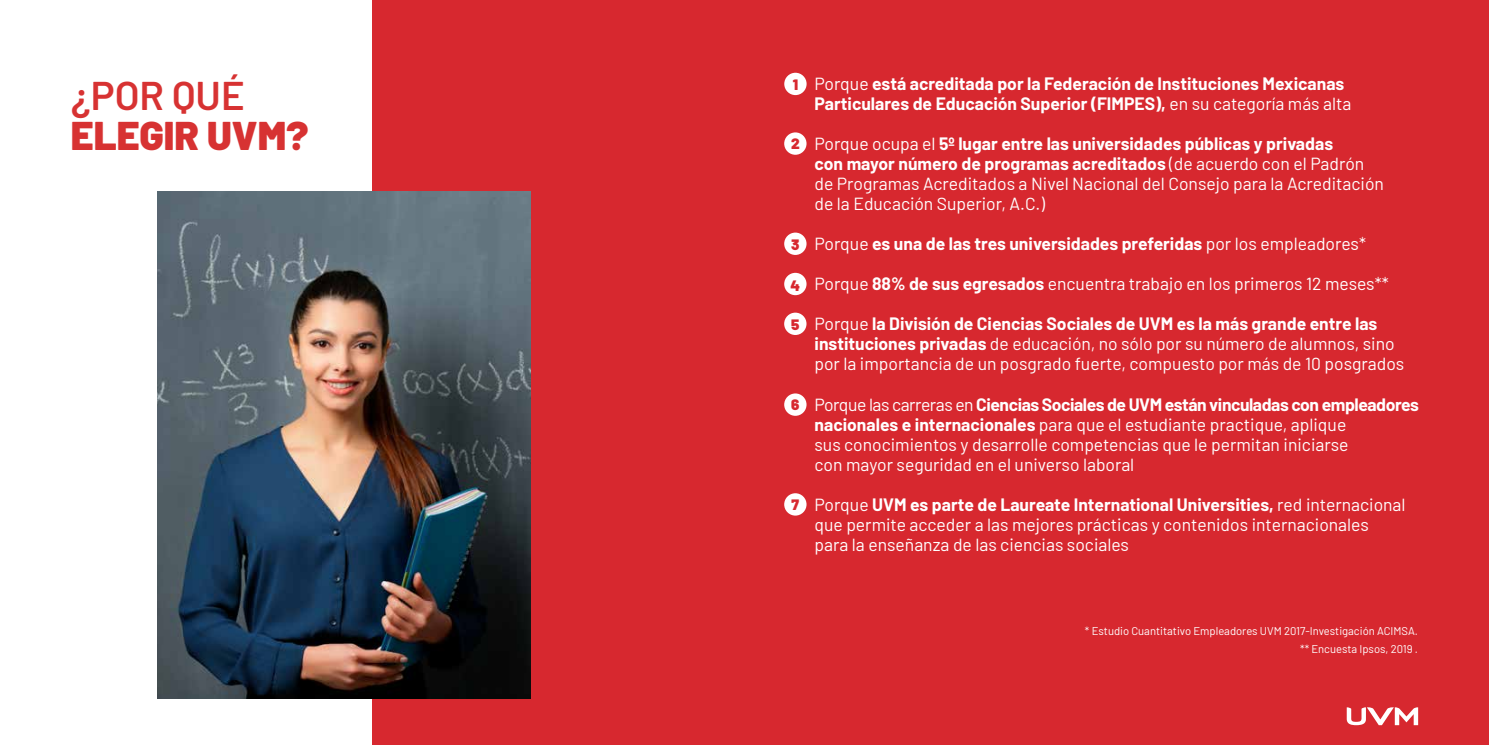
<style>
.page{position:relative;width:1489px;height:745px;background:#fff}
.page>*{position:absolute;margin:0;border:0;box-sizing:border-box;transform-origin:0 0}
.t1{font:900 40px "Barlow";color:#d73232}
.t2{font:600 40px "Barlow";color:#d73232}
.t3{font:17.5px/20px "Barlow";color:#fff}
.t4{font:700 17.5px/20px "Barlow";color:#fff}
.t5{font:900 15px "Barlow";color:#d7282f}
.t6{font:11.25px/17.5px "Barlow";color:#fff;text-align:right}
.s1{font-weight:400}
.s2{font-weight:700}
</style>
<div class="page">
<div style="left:372px;top:0;width:1116px;height:744px;background:#d7282f"></div>
<img style="left:158px;top:191px;width:372px;height:507px">
<svg style="left:1346px;top:707px;width:71px;height:17px"></svg>
<div style="left:784px;top:73px;width:22px;height:22px;background:#fff;border-radius:50%"></div>
<div style="left:784px;top:132px;width:22px;height:23px;background:#fff;border-radius:50%"></div>
<div style="left:784px;top:232px;width:22px;height:23px;background:#fff;border-radius:50%"></div>
<div style="left:784px;top:273px;width:22px;height:22px;background:#fff;border-radius:50%"></div>
<div style="left:784px;top:312px;width:22px;height:23px;background:#fff;border-radius:50%"></div>
<div style="left:784px;top:393px;width:22px;height:22px;background:#fff;border-radius:50%"></div>
<div style="left:784px;top:493px;width:22px;height:22px;background:#fff;border-radius:50%"></div>
<h1 class="t2" style="left:71px;top:66px;width:175px">¿POR QUÉ</h1>
<h1 class="t1" style="left:71px;top:106px;width:239px">ELEGIR UVM?</h1>
<p class="t5" style="left:792px;top:73px;width:7px">1</p>
<p class="t5" style="left:791px;top:133px;width:10px">2</p>
<p class="t5" style="left:791px;top:233px;width:10px">3</p>
<p class="t5" style="left:790px;top:274px;width:11px">4</p>
<p class="t5" style="left:791px;top:313px;width:10px">5</p>
<p class="t5" style="left:791px;top:393px;width:10px">6</p>
<p class="t5" style="left:791px;top:493px;width:9px">7</p>
<p class="t4" style="left:814px;top:72px;width:538px"><span class="s1">Porque</span> está acreditada por la Federación de Instituciones Mexicanas<br>Particulares de Educación Superior (FIMPES), <span class="s1">en su categoría más alta</span></p>
<p class="t3" style="left:814px;top:132px;width:571px">Porque ocupa el <span class="s2">5º lugar entre las universidades públicas y privadas<br>con mayor número de programas acreditados</span> (de acuerdo con el Padrón de Programas Acreditados a Nivel Nacional del Consejo para la Acreditación de la Educación Superior, A.C.)</p>
<p class="t4" style="left:814px;top:232px;width:553px"><span class="s1">Porque</span> es una de las tres universidades preferidas <span class="s1">por los empleadores*</span></p>
<p class="t3" style="left:814px;top:272px;width:575px">Porque <span class="s2">88% de sus egresados</span> encuentra trabajo en los primeros 12 meses**</p>
<p class="t3" style="left:814px;top:312px;width:591px">Porque <span class="s2">la División de Ciencias Sociales de UVM es la más grande entre las instituciones privadas</span> de educación, no sólo por su número de alumnos, sino por la importancia de un posgrado fuerte, compuesto por más de 10 posgrados</p>
<p class="t3" style="left:814px;top:392px;width:605px">Porque las carreras en <span class="s2">Ciencias Sociales de UVM están vinculadas con empleadores nacionales e internacionales</span> para que el estudiante practique, aplique<br>sus conocimientos y desarrolle competencias que le permitan iniciarse<br>con mayor seguridad en el universo laboral</p>
<p class="t3" style="left:814px;top:492px;width:592px">Porque <span class="s2">UVM es parte de Laureate International Universities,</span> red internacional que permite acceder a las mejores prácticas y contenidos internacionales para la enseñanza de las ciencias sociales</p>
<p class="t6" style="left:1084px;top:621px;width:334px">* Estudio Cuantitativo Empleadores UVM 2017-Investigación ACIMSA. ** Encuesta Ipsos, 2019 .</p>
</div>
